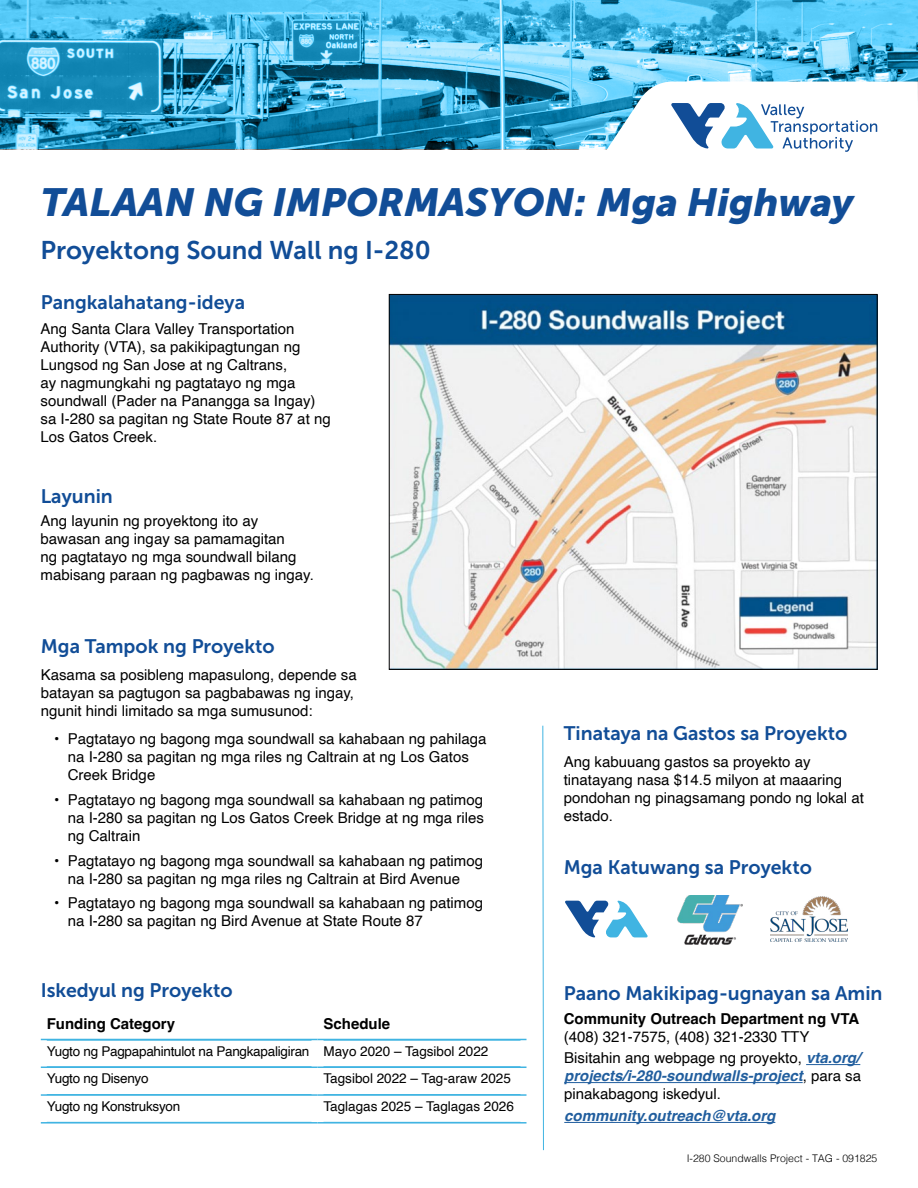
<style>
.page{position:relative;width:918px;height:1188px;background:#fff}
.page>*{position:absolute;margin:0;border:0;box-sizing:border-box;transform-origin:0 0}
.Main_Header{font:italic 39px "Museo Sans 900";color:#114d97}
.Subheading{font:25.5px "Museo Sans 700";color:#114d97}
.Sub-Subheading{font:19.5px "Museo Sans 700";color:#114d97}
.Bullet_Paragraph{font:15px/18px "Helvetica";color:#000}
.Schedule_Wide{font:700 15px "Helvetica";color:#000}
.Contact_Info{font:italic 700 15px "Helvetica";color:#215e9e}
.Schedule_Wide-2{font:13.5px "Helvetica";letter-spacing:-.02em;color:#000}
.Schedule_Wide-3{font:13.5px "Helvetica";color:#000}
.Paragraph_4{font:300 10.5px "Helvetica";color:#000}
.s1{font-weight:700;font-style:italic;color:#215e9e}
</style>
<div class="page">
<svg style="left:0;top:1px;width:918px;height:148px;background:#46a9d1"></svg>
<svg style="left:587px;top:82px;width:331px;height:70px"></svg>
<hr style="left:41px;top:1067px;width:277px;height:1px;background:#40b4e2">
<hr style="left:318px;top:1067px;width:208px;height:1px;background:#40b4e2">
<hr style="left:41px;top:1094px;width:277px;height:2px;background:#40b4e2">
<hr style="left:318px;top:1094px;width:208px;height:2px;background:#40b4e2">
<hr style="left:41px;top:1039px;width:277px;height:1px;background:#40b4e2">
<hr style="left:318px;top:1039px;width:208px;height:1px;background:#40b4e2">
<hr style="left:41px;top:1122px;width:277px;height:2px;background:#40b4e2">
<hr style="left:318px;top:1122px;width:208px;height:2px;background:#40b4e2">
<hr style="left:47px;top:1040px;width:265px;height:1px;background:#40b4e2">
<hr style="left:324px;top:1040px;width:196px;height:1px;background:#40b4e2">
<hr style="left:47px;top:1066px;width:265px;height:1px;background:#40b4e2">
<hr style="left:324px;top:1066px;width:196px;height:1px;background:#40b4e2">
<hr style="left:806px;top:1064px;width:54px;height:1px;background:#215e9e">
<hr style="left:564px;top:1082px;width:239px;height:1px;background:#215e9e">
<svg style="left:542px;top:725px;width:2px;height:426px"></svg>
<svg style="left:565px;top:901px;width:83px;height:36px"></svg>
<img style="left:678px;top:895px;width:64px;height:49px">
<img style="left:771px;top:897px;width:77px;height:44px">
<hr style="left:564px;top:1122px;width:211px;height:1px;background:#215e9e">
<img style="left:391px;top:296px;width:485px;height:372px">
<h1 class="Main_Header" style="left:41px;top:180px;width:814px">TALAAN NG IMPORMASYON: Mga Highway</h1>
<h2 class="Subheading" style="left:40px;top:236px;width:392px">Proyektong Sound Wall ng I-280</h2>
<h3 class="Sub-Subheading" style="left:41px;top:291px;width:206px">Pangkalahatang-ideya</h3>
<p class="Bullet_Paragraph" style="left:40px;top:320px;width:292px">Ang Santa Clara Valley Transportation Authority (VTA), sa pakikipagtungan ng Lungsod ng San Jose at ng Caltrans,<br>ay nagmungkahi ng pagtatayo ng mga soundwall (Pader na Panangga sa Ingay) sa I-280 sa pagitan ng State Route 87 at ng Los Gatos Creek.</p>
<h3 class="Sub-Subheading" style="left:41px;top:485px;width:74px">Layunin</h3>
<p class="Bullet_Paragraph" style="left:41px;top:512px;width:275px">Ang layunin ng proyektong ito ay bawasan ang ingay sa pamamagitan<br>ng pagtatayo ng mga soundwall bilang mabisang paraan ng pagbawas ng ingay.</p>
<h3 class="Sub-Subheading" style="left:41px;top:635px;width:235px">Mga Tampok ng Proyekto</h3>
<p class="Bullet_Paragraph" style="left:41px;top:666px;width:318px">Kasama sa posibleng mapasulong, depende sa batayan sa pagtugon sa pagbabawas ng ingay, ngunit hindi limitado sa mga sumusunod:</p>
<p class="Bullet_Paragraph" style="left:68px;top:730px;width:420px;text-indent:-14px">• Pagtatayo ng bagong mga soundwall sa kahabaan ng pahilaga na I-280 sa pagitan ng mga riles ng Caltrain at ng Los Gatos<br>Creek Bridge</p>
<p class="Bullet_Paragraph" style="left:68px;top:791px;width:418px;text-align:justify;text-indent:-14px">• Pagtatayo ng bagong mga soundwall sa kahabaan ng patimog na I-280 sa pagitan ng Los Gatos Creek Bridge at ng mga riles ng Caltrain</p>
<p class="Bullet_Paragraph" style="left:68px;top:852px;width:417px;text-indent:-14px">• Pagtatayo ng bagong mga soundwall sa kahabaan ng patimog na I-280 sa pagitan ng mga riles ng Caltrain at Bird Avenue</p>
<p class="Bullet_Paragraph" style="left:68px;top:895px;width:417px;text-indent:-14px">• Pagtatayo ng bagong mga soundwall sa kahabaan ng patimog na I-280 sa pagitan ng Bird Avenue at State Route 87</p>
<h3 class="Sub-Subheading" style="left:41px;top:980px;width:194px">Iskedyul ng Proyekto</h3>
<p class="Schedule_Wide" style="left:47px;top:1015px;width:130px">Funding Category</p>
<p class="Schedule_Wide" style="left:324px;top:1015px;width:68px">Schedule</p>
<p class="Schedule_Wide-2" style="left:47px;top:1040px;width:264px">Yugto ng Pagpapahintulot na Pangkapaligiran</p>
<p class="Schedule_Wide-3" style="left:324px;top:1040px;width:166px">Mayo 2020 – Tagsibol 2022</p>
<p class="Schedule_Wide-2" style="left:47px;top:1068px;width:103px">Yugto ng Disenyo</p>
<p class="Schedule_Wide-3" style="left:324px;top:1068px;width:189px">Tagsibol 2022 – Tag-araw 2025</p>
<p class="Schedule_Wide-2" style="left:47px;top:1096px;width:135px">Yugto ng Konstruksyon</p>
<p class="Schedule_Wide-3" style="left:324px;top:1096px;width:192px">Taglagas 2025 – Taglagas 2026</p>
<h3 class="Sub-Subheading" style="left:564px;top:723px;width:285px">Tinataya na Gastos sa Proyekto</h3>
<p class="Bullet_Paragraph" style="left:564px;top:753px;width:302px">Ang kabuuang gastos sa proyekto ay tinatayang nasa $14.5 milyon at maaaring pondohan ng pinagsamang pondo ng lokal at estado.</p>
<h3 class="Sub-Subheading" style="left:564px;top:857px;width:250px">Mga Katuwang sa Proyekto</h3>
<h3 class="Sub-Subheading" style="left:564px;top:982px;width:320px">Paano Makikipag-ugnayan sa Amin</h3>
<p class="Schedule_Wide" style="left:564px;top:1009px;width:297px">Community Outreach Department ng VTA</p>
<p class="Bullet_Paragraph" style="left:564px;top:1028px;width:247px">(408) 321-7575, (408) 321-2330 TTY</p>
<p class="Bullet_Paragraph" style="left:564px;top:1050px;width:298px;text-align:justify">Bisitahin ang webpage ng proyekto, <span class="s1">vta.org/ projects/i-280-soundwalls-project</span>, para sa pinakabagong iskedyul.</p>
<p class="Contact_Info" style="left:564px;top:1107px;width:213px">community.outreach@vta.org</p>
<p class="Paragraph_4" style="left:687px;top:1149px;width:192px">I-280 Soundwalls Project - TAG - 091825</p>
</div>
